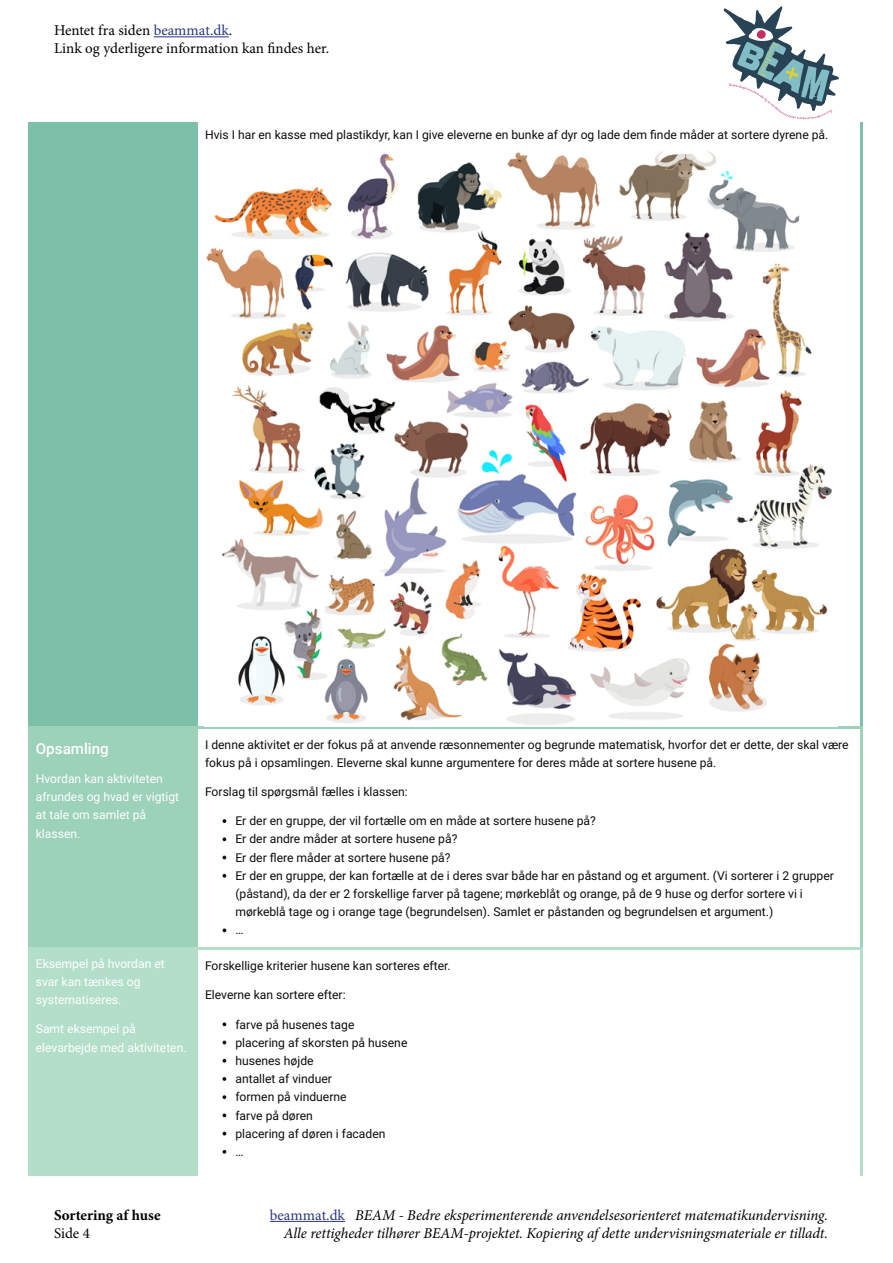
<style>
.page{position:relative;width:893px;height:1263px;background:#fff}
.page>*{position:absolute;margin:0;border:0;box-sizing:border-box;transform-origin:0 0}
.t1{font:500 15.15px "Roboto";color:#fff}
.t2{font:italic 15px "Minion Pro";letter-spacing:-.005em;color:#000}
.t3{font:15px/18px "Minion Pro";color:#000}
.t4{font:700 15px "Minion Pro";letter-spacing:-.005em;color:#000}
.t5{font:12.15px/18.1px "Roboto";color:#0c0c0c}
.t6{font:12.15px/18.1px "Roboto";color:#fff}
.s1{color:#283583}
.s2{font-style:normal;color:#283583}
</style>
<div class="page">
<hr style="left:270px;top:1221px;width:75px;height:1px;background:#283583">
<hr style="left:154px;top:36px;width:75px;height:1px;background:#283583">
<svg style="left:724px;top:6px;width:115px;height:113px"></svg>
<div style="left:28px;top:122px;width:167px;height:604px;background:#7cc0a9"></div>
<hr style="left:195px;top:122px;width:2px;height:604px;background:#7cc0a9">
<hr style="left:861px;top:122px;width:2px;height:604px;background:#7cc0a9">
<div style="left:28px;top:726px;width:167px;height:221px;background:#9cd1ba"></div>
<hr style="left:195px;top:726px;width:668px;height:2px;background:#9cd1ba">
<hr style="left:195px;top:726px;width:2px;height:221px;background:#9cd1ba">
<hr style="left:861px;top:726px;width:2px;height:221px;background:#9cd1ba">
<svg style="left:222px;top:819px;width:4px;height:4px"></svg>
<svg style="left:222px;top:837px;width:4px;height:4px"></svg>
<svg style="left:222px;top:856px;width:4px;height:3px"></svg>
<svg style="left:222px;top:874px;width:4px;height:4px"></svg>
<svg style="left:222px;top:928px;width:4px;height:4px"></svg>
<div style="left:28px;top:947px;width:167px;height:228px;background:#b3dfca"></div>
<hr style="left:195px;top:947px;width:668px;height:2px;background:#b3dfca">
<hr style="left:195px;top:947px;width:2px;height:228px;background:#b3dfca">
<hr style="left:861px;top:947px;width:2px;height:228px;background:#b3dfca">
<svg style="left:222px;top:1022px;width:4px;height:4px"></svg>
<svg style="left:222px;top:1041px;width:4px;height:3px"></svg>
<svg style="left:222px;top:1059px;width:4px;height:4px"></svg>
<svg style="left:222px;top:1077px;width:4px;height:4px"></svg>
<svg style="left:222px;top:1095px;width:4px;height:4px"></svg>
<svg style="left:222px;top:1113px;width:4px;height:4px"></svg>
<svg style="left:222px;top:1132px;width:4px;height:3px"></svg>
<svg style="left:222px;top:1150px;width:4px;height:4px"></svg>
<img style="left:204px;top:151px;width:634px;height:576px">
<p class="t3" style="left:54px;top:22px;width:277px">Hentet fra siden <span class="s1">beammat.dk</span>.<br>Link og yderligere information kan findes her.</p>
<p class="t5" style="left:205px;top:126px;width:625px">Hvis I har en kasse med plastikdyr, kan I give eleverne en bunke af dyr og lade dem 8nde måder at sortere dyrene på.</p>
<p class="t1" style="left:36px;top:738px;width:75px">Opsamling</p>
<p class="t6" style="left:36px;top:769px;width:145px">Hvordan kan aktiviteten afrundes og hvad er vigtigt at tale om samlet på klassen.</p>
<p class="t6" style="left:36px;top:954px;width:130px">Eksempel på hvordan et svar kan tænkes og systematiseres.</p>
<p class="t6" style="left:36px;top:1019px;width:152px">Samt eksempel på elevarbejde med aktiviteten.</p>
<p class="t5" style="left:205px;top:735px;width:645px">I denne aktivitet er der fokus på at anvende ræsonnementer og begrunde matematisk, hvorfor det er dette, der skal være fokus på i opsamlingen. Eleverne skal kunne argumentere for deres måde at sortere husene på.</p>
<p class="t5" style="left:205px;top:782px;width:204px">Forslag til spørgsmål fælles i klassen:</p>
<p class="t5" style="left:235px;top:811px;width:600px">Er der en gruppe, der vil fortælle om en måde at sortere husene på?<br>Er der andre måder at sortere husene på?<br>Er der Zere måder at sortere husene på?<br>Er der en gruppe, der kan fortælle at de i deres svar både har en påstand og et argument. (Vi sorterer i 2 grupper (påstand), da der er 2 forskellige farver på tagene; mørkeblåt og orange, på de 9 huse og derfor sortere vi i mørkeblå tage og i orange tage (begrundelsen). Samlet er påstanden og begrundelsen et argument.)<br>…</p>
<p class="t5" style="left:205px;top:956px;width:247px">Forskellige kriterier husene kan sorteres efter.</p>
<p class="t5" style="left:205px;top:985px;width:142px">Eleverne kan sortere efter:</p>
<p class="t5" style="left:235px;top:1015px;width:174px">farve på husenes tage<br>placering af skorsten på husene husenes højde<br>antallet af vinduer<br>formen på vinduerne<br>farve på døren<br>placering af døren i facaden<br>…</p>
<p class="t4" style="left:54px;top:1204px;width:108px">Sortering af huse</p>
<p class="t2" style="left:270px;top:1205px;width:559px"><span class="s2">beammat.dk</span> BEAM - Bedre eksperimenterende anvendelsesorienteret matematikundervisning.</p>
<p class="t3" style="left:54px;top:1225px;width:37px">Side 4</p>
<p class="t2" style="left:284px;top:1223px;width:545px">Alle rettigheder tilhører BEAM-projektet. Kopiering af dette undervisningsmateriale er tilladt.</p>
</div>
